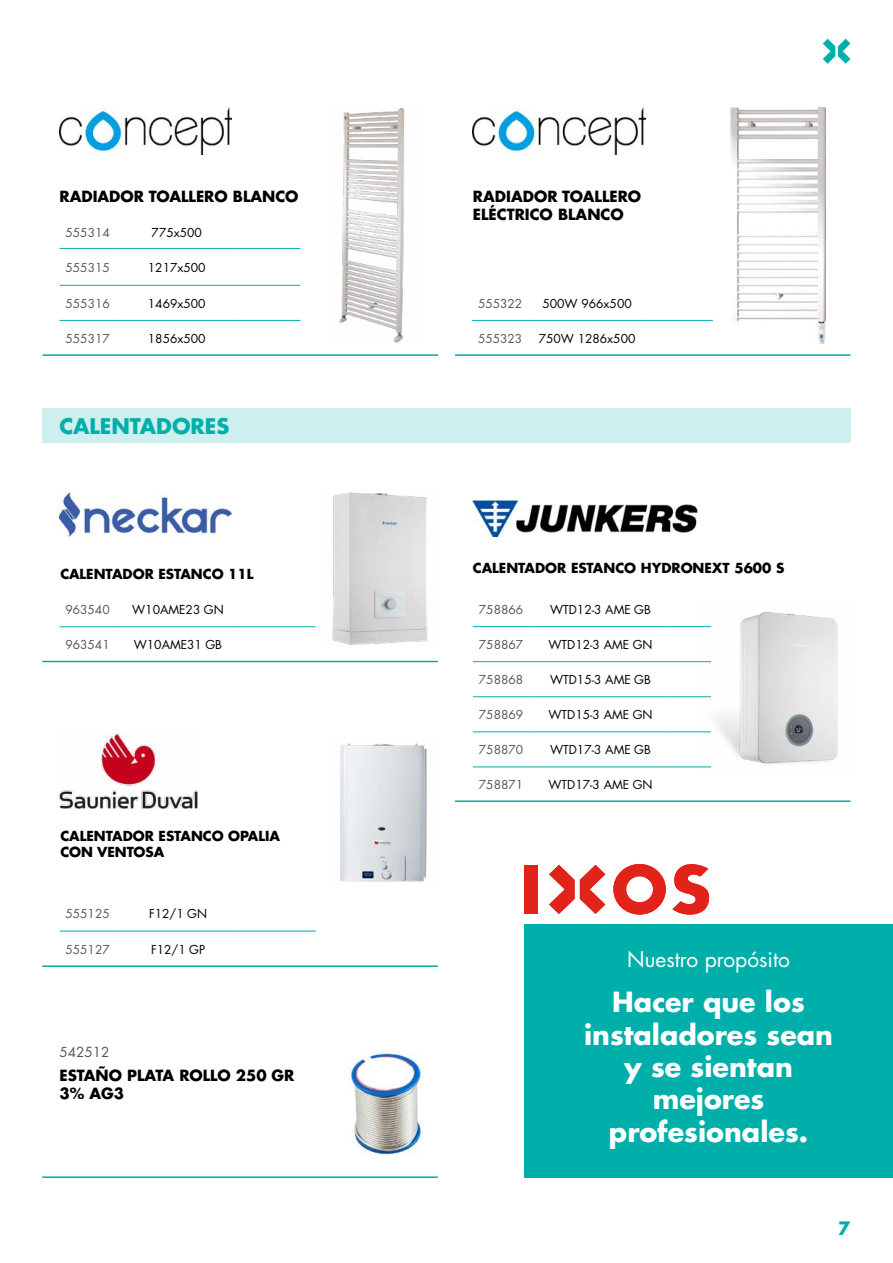
<style>
.page{position:relative;width:893px;height:1263px;background:#fff}
.page>*{position:absolute;margin:0;border:0;box-sizing:border-box;transform-origin:0 0}
.t1{font:700 27px/32.4px "Futura LT Pro";color:#fff;text-align:center}
.t2{font:21px "Futura LT Pro";color:#fff}
.t3{font:700 21px "Futura LT Pro";color:#00afaa}
.t4{font:700 18px "Futura LT Pro";color:#00afaa}
.t5{font:700 15px/18px "Futura LT Pro";color:#000}
.t6{font:700 13.5px/16.2px "Futura LT Pro";color:#000}
.t7{font:13.5px "Futura LT Pro";color:#575756}
.t8{font:12px "Futura LT Pro";color:#000}
.t9{font:12px "Futura LT Pro";color:#575756}
</style>
<div class="page">
<svg style="left:823px;top:39px;width:27px;height:25px"></svg>
<hr style="left:42px;top:965px;width:396px;height:2px;background:#00aaa8">
<hr style="left:59px;top:931px;width:60px;height:1px;background:#00afaa">
<hr style="left:119px;top:931px;width:118px;height:1px;background:#00afaa">
<hr style="left:237px;top:931px;width:79px;height:1px;background:#00afaa">
<img style="left:340px;top:743px;width:87px;height:139px">
<img style="left:59px;top:733px;width:139px;height:76px">
<hr style="left:43px;top:354px;width:395px;height:2px;background:#00aaa8">
<img style="left:60px;top:108px;width:172px;height:47px">
<img style="left:339px;top:108px;width:66px;height:235px">
<hr style="left:60px;top:248px;width:59px;height:1px;background:#00afaa">
<hr style="left:119px;top:248px;width:115px;height:1px;background:#00afaa">
<hr style="left:234px;top:248px;width:66px;height:1px;background:#00afaa">
<hr style="left:60px;top:285px;width:59px;height:1px;background:#00afaa">
<hr style="left:119px;top:285px;width:115px;height:1px;background:#00afaa">
<hr style="left:234px;top:285px;width:66px;height:1px;background:#00afaa">
<hr style="left:60px;top:320px;width:59px;height:1px;background:#00afaa">
<hr style="left:119px;top:320px;width:115px;height:1px;background:#00afaa">
<hr style="left:234px;top:320px;width:66px;height:1px;background:#00afaa">
<hr style="left:455px;top:354px;width:395px;height:2px;background:#00aaa8">
<hr style="left:472px;top:320px;width:59px;height:1px;background:#00afaa">
<hr style="left:531px;top:320px;width:112px;height:1px;background:#00afaa">
<hr style="left:643px;top:320px;width:70px;height:1px;background:#00afaa">
<img style="left:473px;top:108px;width:172px;height:47px">
<img style="left:730px;top:108px;width:95px;height:235px">
<div style="left:42px;top:408px;width:808px;height:34px;background:#cdefee"></div>
<hr style="left:42px;top:1176px;width:396px;height:2px;background:#00aaa8">
<img style="left:349px;top:1051px;width:76px;height:104px">
<img style="left:59px;top:492px;width:172px;height:45px">
<img style="left:332px;top:492px;width:96px;height:153px">
<hr style="left:42px;top:661px;width:396px;height:1px;background:#00aaa8">
<hr style="left:59px;top:626px;width:60px;height:1px;background:#00afaa">
<hr style="left:119px;top:626px;width:118px;height:1px;background:#00afaa">
<hr style="left:237px;top:626px;width:79px;height:1px;background:#00afaa">
<hr style="left:473px;top:626px;width:59px;height:1px;background:#00afaa">
<hr style="left:532px;top:626px;width:136px;height:1px;background:#00afaa">
<hr style="left:668px;top:626px;width:43px;height:1px;background:#00afaa">
<hr style="left:473px;top:661px;width:59px;height:1px;background:#00afaa">
<hr style="left:532px;top:661px;width:136px;height:1px;background:#00afaa">
<hr style="left:668px;top:661px;width:43px;height:1px;background:#00afaa">
<hr style="left:473px;top:696px;width:59px;height:1px;background:#00afaa">
<hr style="left:532px;top:696px;width:136px;height:1px;background:#00afaa">
<hr style="left:668px;top:696px;width:43px;height:1px;background:#00afaa">
<hr style="left:473px;top:731px;width:59px;height:1px;background:#00afaa">
<hr style="left:532px;top:731px;width:136px;height:1px;background:#00afaa">
<hr style="left:668px;top:731px;width:43px;height:1px;background:#00afaa">
<hr style="left:473px;top:766px;width:59px;height:1px;background:#00afaa">
<hr style="left:532px;top:766px;width:136px;height:1px;background:#00afaa">
<hr style="left:668px;top:766px;width:43px;height:1px;background:#00afaa">
<img style="left:702px;top:611px;width:136px;height:157px">
<img style="left:472px;top:500px;width:226px;height:37px">
<hr style="left:455px;top:800px;width:395px;height:2px;background:#00aaa8">
<div style="left:524px;top:865px;width:14px;height:48px;background:#e2231a"></div>
<svg style="left:613px;top:864px;width:53px;height:51px"></svg>
<svg style="left:672px;top:864px;width:37px;height:51px"></svg>
<svg style="left:549px;top:865px;width:56px;height:49px"></svg>
<div style="left:524px;top:925px;width:369px;height:253px;background:#00afaa"></div>
<p class="t5" style="left:60px;top:187px;width:241px">RADIADOR TOALLERO BLANCO</p>
<p class="t9" style="left:66px;top:224px;width:46px">555314</p>
<p class="t8" style="left:152px;top:224px;width:52px">775x500</p>
<p class="t9" style="left:66px;top:259px;width:46px">555315</p>
<p class="t8" style="left:148px;top:259px;width:59px">1217x500</p>
<p class="t9" style="left:66px;top:295px;width:46px">555316</p>
<p class="t8" style="left:148px;top:295px;width:59px">1469x500</p>
<p class="t9" style="left:66px;top:330px;width:46px">555317</p>
<p class="t8" style="left:148px;top:330px;width:59px">1856x500</p>
<h2 class="t3" style="left:59px;top:410px;width:171px">CALENTADORES</h2>
<p class="t6" style="left:60px;top:565px;width:195px">CALENTADOR ESTANCO 11L</p>
<p class="t9" style="left:65px;top:602px;width:46px">963540</p>
<p class="t8" style="left:132px;top:602px;width:93px">W10AME23 GN</p>
<p class="t9" style="left:65px;top:637px;width:46px">963541</p>
<p class="t8" style="left:134px;top:637px;width:90px">W10AME31 GB</p>
<p class="t6" style="left:60px;top:827px;width:221px">CALENTADOR ESTANCO OPALIA<br>CON VENTOSA</p>
<p class="t9" style="left:65px;top:906px;width:46px">555125</p>
<p class="t8" style="left:149px;top:906px;width:60px">F12/1 GN</p>
<p class="t9" style="left:65px;top:941px;width:46px">555127</p>
<p class="t8" style="left:151px;top:941px;width:56px">F12/1 GP</p>
<p class="t7" style="left:60px;top:1043px;width:51px">542512</p>
<p class="t5" style="left:60px;top:1066px;width:236px">ESTAÑO PLATA ROLLO 250 GR<br>3% AG3</p>
<p class="t5" style="left:473px;top:187px;width:170px">RADIADOR TOALLERO<br>ELÉCTRICO BLANCO</p>
<p class="t9" style="left:478px;top:295px;width:46px">555322</p>
<p class="t8" style="left:542px;top:295px;width:91px">500W 966x500</p>
<p class="t9" style="left:478px;top:330px;width:46px">555323</p>
<p class="t8" style="left:539px;top:330px;width:98px">750W 1286x500</p>
<p class="t6" style="left:473px;top:560px;width:313px">CALENTADOR ESTANCO HYDRONEXT 5600 S</p>
<p class="t9" style="left:479px;top:601px;width:46px">758866</p>
<p class="t8" style="left:550px;top:601px;width:102px">WTD12-3 AME GB</p>
<p class="t9" style="left:479px;top:636px;width:46px">758867</p>
<p class="t8" style="left:548px;top:636px;width:106px">WTD12-3 AME GN</p>
<p class="t9" style="left:479px;top:671px;width:46px">758868</p>
<p class="t8" style="left:550px;top:671px;width:102px">WTD15-3 AME GB</p>
<p class="t9" style="left:479px;top:707px;width:46px">758869</p>
<p class="t8" style="left:548px;top:707px;width:106px">WTD15-3 AME GN</p>
<p class="t9" style="left:479px;top:742px;width:46px">758870</p>
<p class="t8" style="left:550px;top:742px;width:102px">WTD17-3 AME GB</p>
<p class="t9" style="left:479px;top:777px;width:46px">758871</p>
<p class="t8" style="left:548px;top:777px;width:106px">WTD17-3 AME GN</p>
<h2 class="t2" style="left:627px;top:945px;width:164px">Nuestro propósito</h2>
<h1 class="t1" style="left:584px;top:985px;width:251px">Hacer que los instaladores sean y se sientan mejores profesionales.</h1>
<h3 class="t4" style="left:838px;top:1215px;width:14px">7</h3>
</div>
